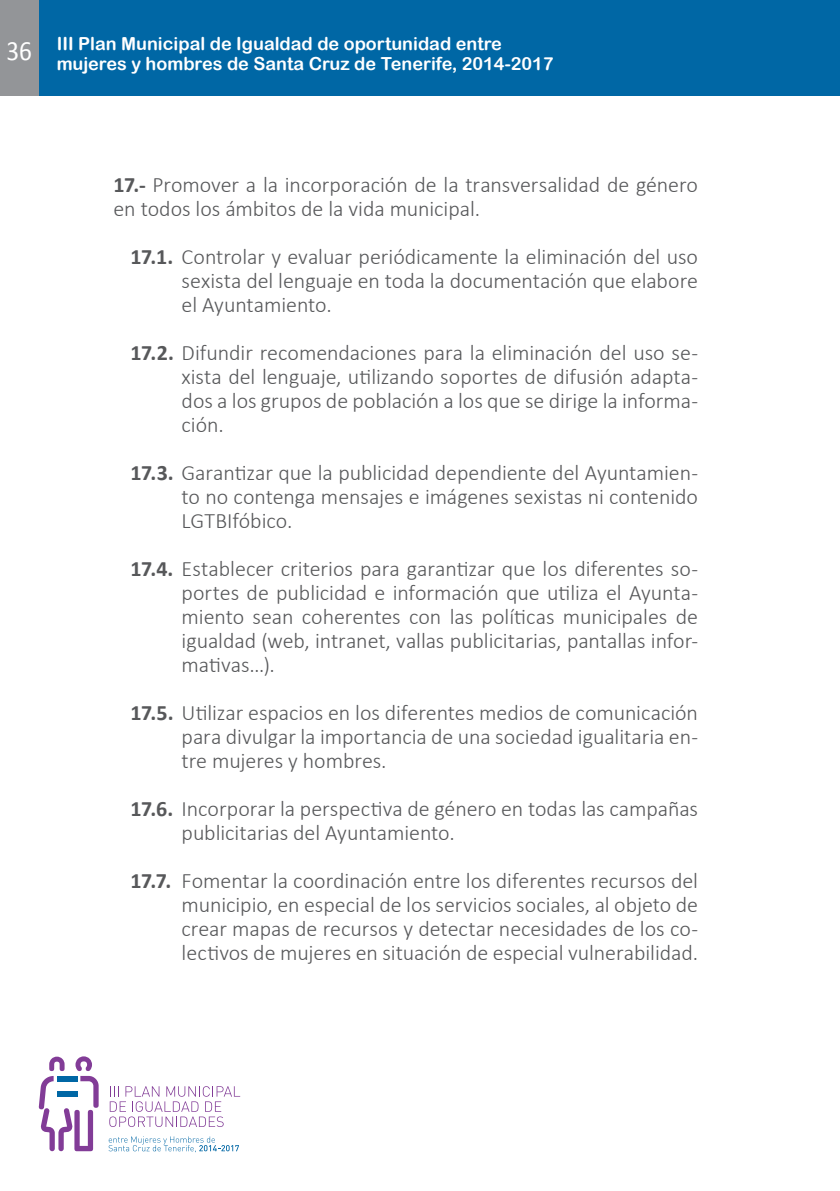
<style>
.page{position:relative;width:840px;height:1191px;background:#fff}
.page>*{position:absolute;margin:0;border:0;box-sizing:border-box;transform-origin:0 0}
.t1{font:28px "Calibri";color:#fff;scale:.9 1}
.TEXTO_X_X{font:300 22px/24px "Calibri";letter-spacing:-.005em;color:#57585a;text-align:justify}
.CUERPO_DE_TEXTO{font:300 22px/24px "Calibri";letter-spacing:-.005em;color:#57585a}
.t2{font:18px/20px "Arial Rounded MT Bold";color:#fff}
.s1{font-weight:700}
</style>
<div class="page">
<div style="left:0;top:0;width:839px;height:96px;background:#0067a5"></div>
<div style="left:0;top:0;width:39px;height:96px;background:#939598"></div>
<svg style="left:109px;top:1086px;width:131px;height:41px"></svg>
<svg style="left:108px;top:1136px;width:131px;height:16px"></svg>
<svg style="left:39px;top:1056px;width:60px;height:95px"></svg>
<p class="t1" style="left:7px;top:33px;width:30px">36</p>
<p class="t2" style="left:57px;top:34px;width:498px">III Plan Municipal de Igualdad de oportunidad entre mujeres y hombres de Santa Cruz de Tenerife, 2014-2017</p>
<p class="CUERPO_DE_TEXTO" style="left:113px;top:172px;width:585px"><span class="s1">17.-</span> Promover a la incorporación de la transversalidad de género en todos los ámbitos de la vida municipal.</p>
<p class="TEXTO_X_X" style="left:181px;top:244px;width:517px;text-indent:-51px"><span class="s1">17.1.</span> Controlar y evaluar periódicamente la eliminación del uso sexista del lenguaje en toda la documentación que elabore el Ayuntamiento.</p>
<p class="TEXTO_X_X" style="left:181px;top:340px;width:517px;text-indent:-51px"><span class="s1">17.2.</span> Difundir recomendaciones para la eliminación del uso se&shy;xista del lenguaje, utilizando soportes de difusión adapta&shy;dos a los grupos de población a los que se dirige la informa&shy;ción.</p>
<p class="TEXTO_X_X" style="left:181px;top:460px;width:517px;text-indent:-51px"><span class="s1">17.3.</span> Garantizar que la publicidad dependiente del Ayuntamien&shy;to no contenga mensajes e imágenes sexistas ni contenido LGTBIfóbico.</p>
<p class="TEXTO_X_X" style="left:181px;top:556px;width:517px;text-indent:-51px"><span class="s1">17.4.</span> Establecer criterios para garantizar que los diferentes so&shy;portes de publicidad e información que utiliza el Ayunta&shy;miento sean coherentes con las políticas municipales de igualdad (web, intranet, vallas publicitarias, pantallas infor&shy;mativas…).</p>
<p class="TEXTO_X_X" style="left:181px;top:700px;width:517px;text-indent:-51px"><span class="s1">17.5.</span> Utilizar espacios en los diferentes medios de comunicación para divulgar la importancia de una sociedad igualitaria en&shy;tre mujeres y hombres.</p>
<p class="TEXTO_X_X" style="left:181px;top:796px;width:517px;text-indent:-51px"><span class="s1">17.6.</span> Incorporar la perspectiva de género en todas las campañas publicitarias del Ayuntamiento.</p>
<p class="TEXTO_X_X" style="left:181px;top:868px;width:517px;text-indent:-51px"><span class="s1">17.7.</span> Fomentar la coordinación entre los diferentes recursos del municipio, en especial de los servicios sociales, al objeto de crear mapas de recursos y detectar necesidades de los co&shy;lectivos de mujeres en situación de especial vulnerabilidad.</p>
</div>
